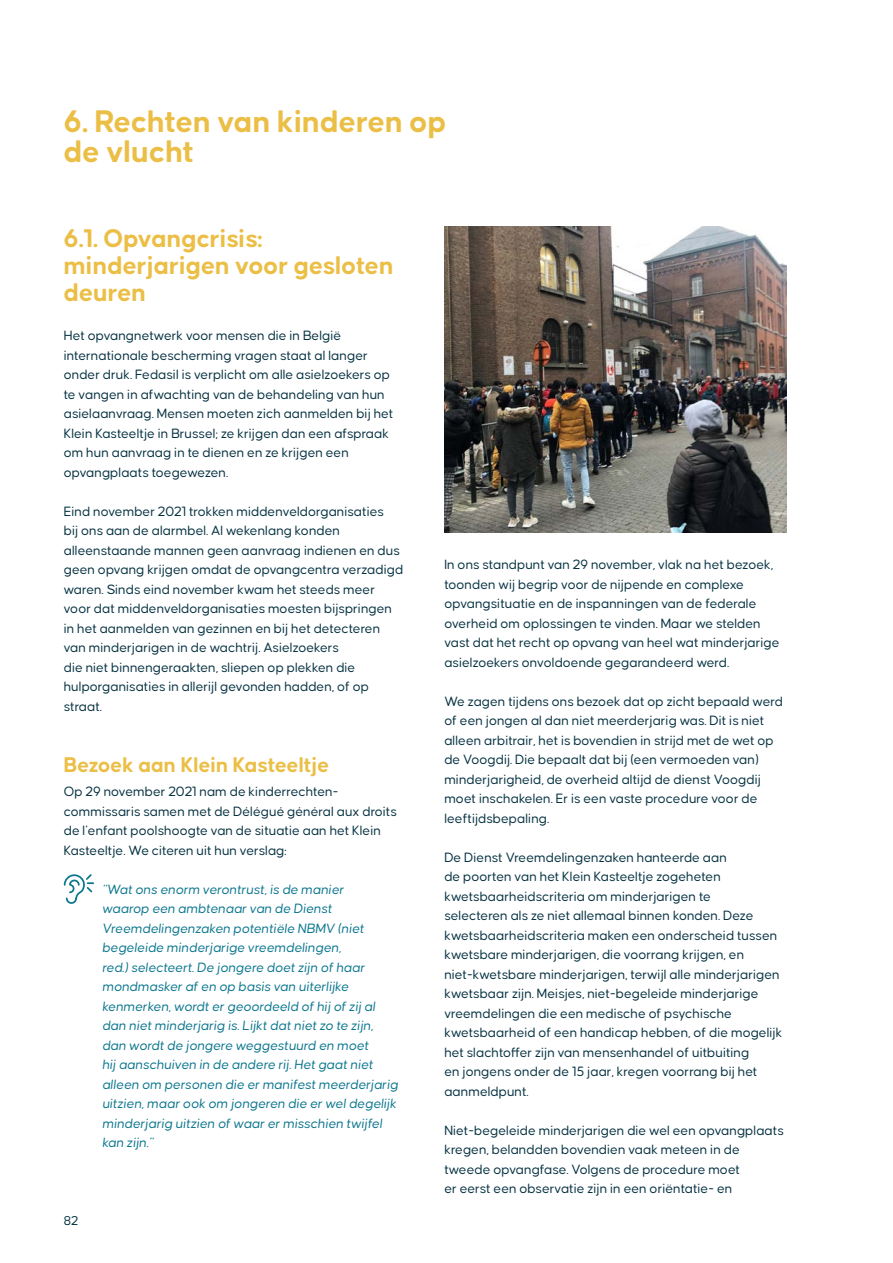
<style>
.page{position:relative;width:893px;height:1263px;background:#fff}
.page>*{position:absolute;margin:0;border:0;box-sizing:border-box;transform-origin:0 0}
.t1{font:700 33px/30px "Causten Round";color:#ebbe46}
.t2{font:700 27px/27px "Causten Round";color:#ebbe46}
.t3{font:700 22.5px "Causten Round";color:#ebbe46}
.t4{font:14.25px/19.5px "Causten Round";color:#053141}
.t5{font:italic 14.25px/19.5px "Causten Round";color:#0b768e}
.t6{font:13.5px "Causten Round";color:#053141}
</style>
<div class="page">
<svg style="left:63px;top:874px;width:32px;height:30px"></svg>
<img style="left:444px;top:226px;width:343px;height:307px">
<h1 class="t1" style="left:64px;top:106px;width:384px">6. Rechten van kinderen op de vlucht</h1>
<h2 class="t2" style="left:64px;top:225px;width:331px">6.1. Opvangcrisis: minderjarigen voor gesloten deuren</h2>
<p class="t4" style="left:64px;top:326px;width:331px">Het opvangnetwerk voor mensen die in België internationale bescherming vragen staat al langer onder druk. Fedasil is verplicht om alle asielzoekers op te vangen in afwachting van de behandeling van hun asielaanvraag. Mensen moeten zich aanmelden bij het Klein Kasteeltje in Brussel; ze krijgen dan een afspraak om hun aanvraag in te dienen en ze krijgen een opvangplaats toegewezen.</p>
<p class="t4" style="left:64px;top:501px;width:341px">Eind november 2021 trokken middenveldorganisaties<br>bij ons aan de alarmbel. Al wekenlang konden alleenstaande mannen geen aanvraag indienen en dus geen opvang krijgen omdat de opvangcentra verzadigd waren. Sinds eind november kwam het steeds meer voor dat middenveldorganisaties moesten bijspringen in het aanmelden van gezinnen en bij het detecteren van minderjarigen in de wachtrij. Asielzoekers<br>die niet binnengeraakten, sliepen op plekken die hulporganisaties in allerijl gevonden hadden, of op straat.</p>
<h3 class="t3" style="left:64px;top:753px;width:267px">Bezoek aan Klein Kasteeltje</h3>
<p class="t4" style="left:64px;top:782px;width:335px">Op 29 november 2021 nam de kinderrechten&shy;commissaris samen met de Délégué général aux droits de l’enfant poolshoogte van de situatie aan het Klein Kasteeltje. We citeren uit hun verslag:</p>
<p class="t5" style="left:102px;top:879px;width:297px">“Wat ons enorm verontrust, is de manier<br>waarop een ambtenaar van de Dienst Vreemdelingenzaken potentiële NBMV (niet begeleide minderjarige vreemdelingen,<br>red.) selecteert. De jongere doet zijn of haar mondmasker af en op basis van uiterlijke kenmerken, wordt er geoordeeld of hij of zij al dan niet minderjarig is. Lijkt dat niet zo te zijn, dan wordt de jongere weggestuurd en moet<br>hij aanschuiven in de andere rij. Het gaat niet alleen om personen die er manifest meerderjarig uitzien, maar ook om jongeren die er wel degelijk minderjarig uitzien of waar er misschien twijfel kan zijn.”</p>
<p class="t6" style="left:64px;top:1213px;width:16px">82</p>
<p class="t4" style="left:444px;top:555px;width:337px">In ons standpunt van 29 november, vlak na het bezoek, toonden wij begrip voor de nijpende en complexe opvangsituatie en de inspanningen van de federale overheid om oplossingen te vinden. Maar we stelden vast dat het recht op opvang van heel wat minderjarige asielzoekers onvoldoende gegarandeerd werd.</p>
<p class="t4" style="left:444px;top:691px;width:340px">We zagen tijdens ons bezoek dat op zicht bepaald werd of een jongen al dan niet meerderjarig was. Dit is niet alleen arbitrair, het is bovendien in strijd met de wet op de Voogdij. Die bepaalt dat bij (een vermoeden van) minderjarigheid, de overheid altijd de dienst Voogdij moet inschakelen. Er is een vaste procedure voor de leeftijdsbepaling.</p>
<p class="t4" style="left:444px;top:847px;width:340px">De Dienst Vreemdelingenzaken hanteerde aan<br>de poorten van het Klein Kasteeltje zogeheten kwetsbaarheidscriteria om minderjarigen te<br>selecteren als ze niet allemaal binnen konden. Deze kwetsbaarheidscriteria maken een onderscheid tussen kwetsbare minderjarigen, die voorrang krijgen, en niet-kwetsbare minderjarigen, terwijl alle minderjarigen kwetsbaar zijn. Meisjes, niet-begeleide minderjarige vreemdelingen die een medische of psychische kwetsbaarheid of een handicap hebben, of die mogelijk het slachtoffer zijn van mensenhandel of uitbuiting<br>en jongens onder de 15 jaar, kregen voorrang bij het aanmeldpunt.</p>
<p class="t4" style="left:444px;top:1120px;width:341px">Niet-begeleide minderjarigen die wel een opvangplaats kregen, belandden bovendien vaak meteen in de tweede opvangfase. Volgens de procedure moet<br>er eerst een observatie zijn in een oriëntatie- en</p>
</div>
